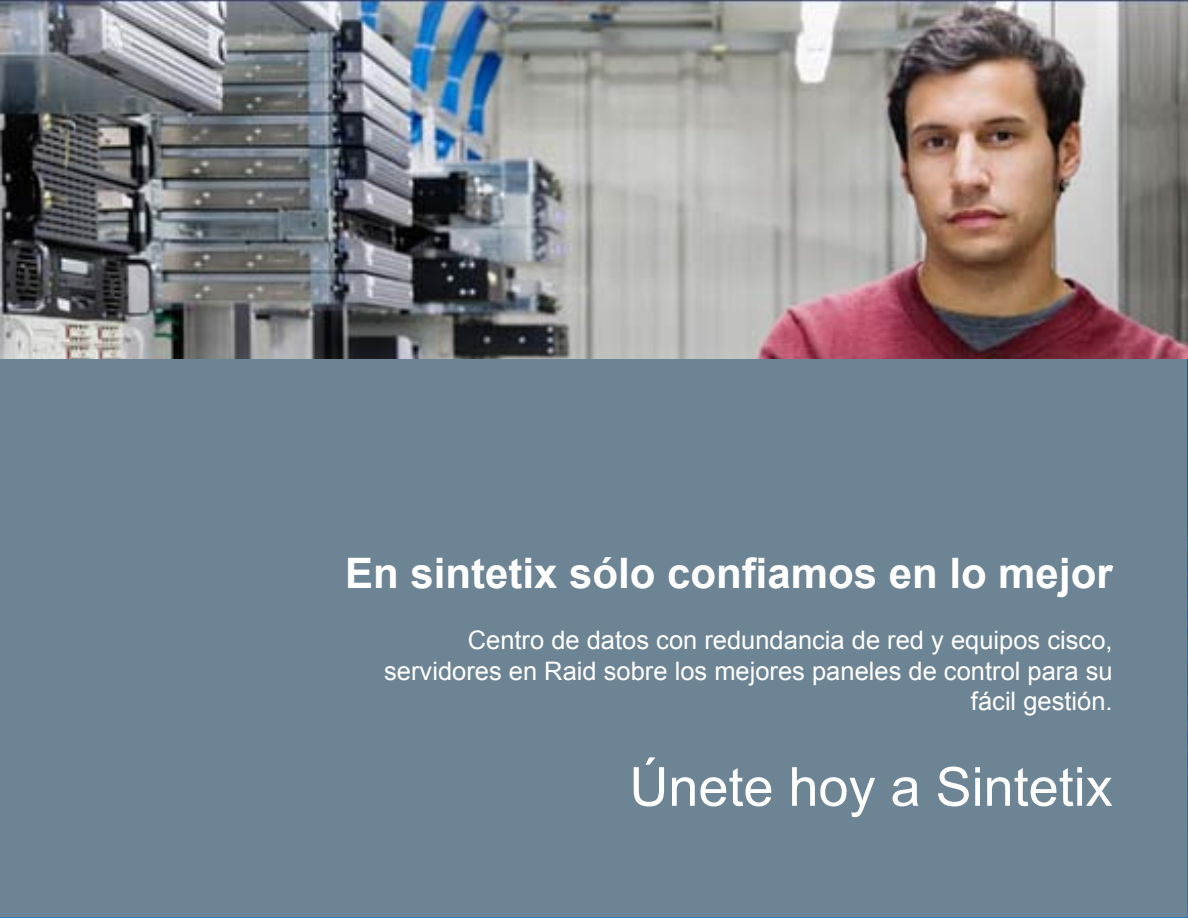
<style>
.page{position:relative;width:1188px;height:918px;background:#fff}
.page>*{position:absolute;margin:0;border:0;box-sizing:border-box;transform-origin:0 0}
.t1{font:54px "Arial";color:#fff}
.t2{font:700 42px "Arial";color:#fff}
.t3{font:25.5px/30.6px "Arial";color:#fff;text-align:right}
</style>
<div class="page">
<div style="left:1px;top:1px;width:1186px;height:916px;background:#6d8494"></div>
<img style="left:0;top:0;width:1188px;height:359px">
<h2 class="t2" style="left:345px;top:546px;width:769px">En sintetix sólo confiamos en lo mejor</h2>
<p class="t3" style="left:384px;top:625px;width:730px">Centro de datos con redundancia de red y equipos cisco, servidores en Raid sobre los mejores paneles de control para su fácil gestión.</p>
<h1 class="t1" style="left:629px;top:751px;width:485px">Únete hoy a Sintetix</h1>
</div>
